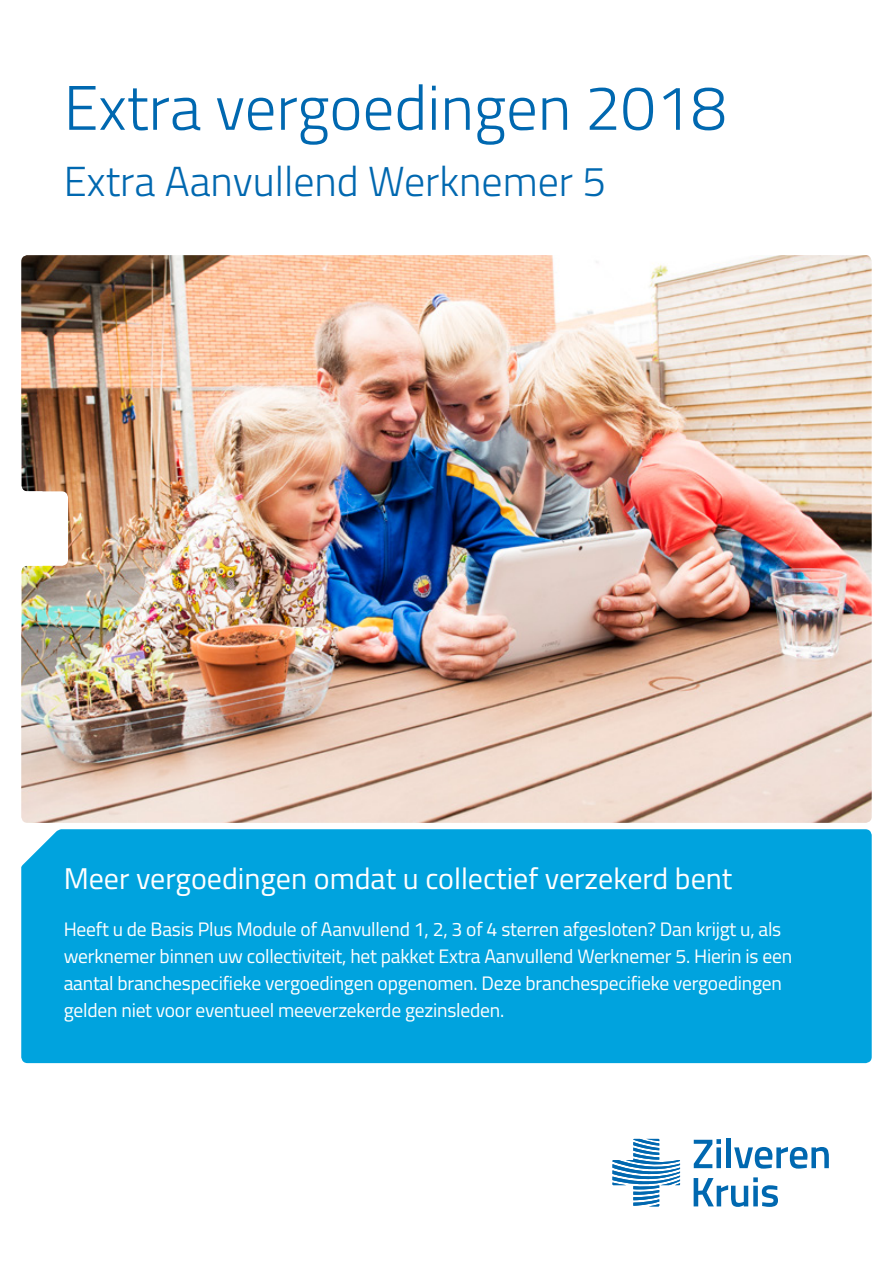
<style>
.page{position:relative;width:893px;height:1263px;background:#fff}
.page>*{position:absolute;margin:0;border:0;box-sizing:border-box;transform-origin:0 0}
.t1{font:300 63px "Titillium Web";color:#0068b0}
.t2{font:300 42px "Titillium Web";color:#0068b0}
.t3{font:30px "Titillium Web";color:#fff}
.t4{font:19.5px/27px "Titillium Web";letter-spacing:-.01em;color:#fff}
</style>
<div class="page">
<img style="left:21px;top:255px;width:851px;height:568px">
<svg style="left:694px;top:1139px;width:27px;height:29px"></svg>
<div style="left:726px;top:1139px;width:5px;height:29px;background:#0068b0"></div>
<svg style="left:734px;top:1147px;width:95px;height:21px"></svg>
<svg style="left:694px;top:1177px;width:84px;height:29px"></svg>
<svg style="left:612px;top:1139px;width:68px;height:67px"></svg>
<img style="left:21px;top:425px;width:47px;height:207px">
<div style="left:21px;top:829px;width:851px;height:234px;background:#00a3de"></div>
<h1 class="t1" style="left:64px;top:62px;width:664px">Extra vergoedingen 2018</h1>
<h2 class="t2" style="left:64px;top:151px;width:544px">Extra Aanvullend Werknemer 5</h2>
<h3 class="t3" style="left:64px;top:856px;width:670px">Meer vergoedingen omdat u collectief verzekerd bent</h3>
<p class="t4" style="left:64px;top:915px;width:730px">Heeft u de Basis Plus Module of Aanvullend 1, 2, 3 of 4 sterren afgesloten? Dan krijgt u, als werknemer binnen uw collectiviteit, het pakket Extra Aanvullend Werknemer 5. Hierin is een aantal branchespecifieke vergoedingen opgenomen. Deze branchespecifieke vergoedingen gelden niet voor eventueel meeverzekerde gezinsleden.</p>
</div>
